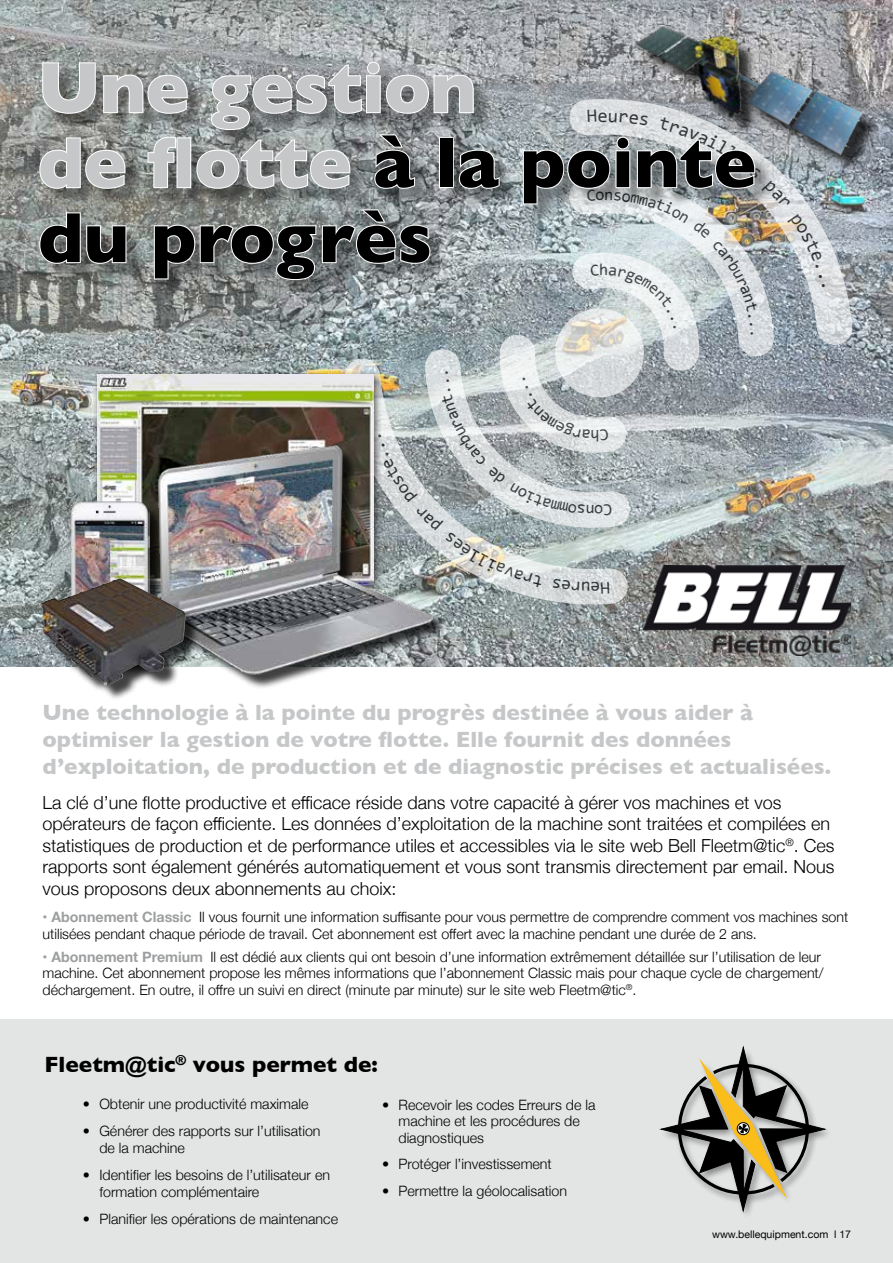
<style>
.page{position:relative;width:893px;height:1263px;background:#fff}
.page>*{position:absolute;margin:0;border:0;box-sizing:border-box;transform-origin:0 0}
.t1{font:700 72px/75px "Gill Sans";color:#c6c7c8}
.t2{font:700 22.5px/27px "Gill Sans";color:#c6c7c8}
.t3{font:700 22.5px "Gill Sans";color:#000}
.t4{font:18.9px "Consolas";color:#000}
.t5{font:300 18px/21.6px "Helvetica Neue";color:#000}
.t6{font:17.7px "Consolas";color:#000}
.t7{font:16.5px "Consolas";color:#000}
.t8{font:300 14.25px/16.5px "Helvetica Neue";color:#000}
.t9{font:10.5px "Helvetica Neue";color:#000}
.s1{color:#000}
.s2{font-weight:700;color:#9c9e9f}
</style>
<div class="page">
<div style="left:0;top:1019px;width:893px;height:244px;background:#e3e4e4"></div>
<svg style="left:661px;top:1047px;width:164px;height:164px"></svg>
<img style="left:0;top:0;width:893px;height:666px">
<img style="left:643px;top:566px;width:207px;height:90px">
<div style="left:639px;top:30px;width:241px;height:143px;background:#000;opacity:.75"></div>
<img style="left:624px;top:0;width:245px;height:84px">
<svg style="left:448px;top:593px;width:200px;height:26px;background:#9da5a6"></svg>
<img style="left:825px;top:84px;width:48px;height:282px">
<div style="left:159px;top:448px;width:289px;height:241px;background:#000;opacity:.75"></div>
<img style="left:200px;top:593px;width:236px;height:83px">
<div style="left:42px;top:581px;width:158px;height:119px;background:#000;opacity:.75"></div>
<img style="left:39px;top:593px;width:81px;height:83px">
<img style="left:38px;top:61px;width:787px;height:532px">
<h1 class="t1" style="left:38px;top:49px;width:720px">Une gestion<br>de flotte <span class="s1">à la pointe du progrès</span></h1>
<h3 class="t4" style="left:597px;top:103px;width:12px">e</h3>
<p class="t7" style="left:599px;top:259px;width:11px">h</p>
<p class="t7" style="left:600px;top:447px;width:11px;rotate:180deg">h</p>
<p class="t6" style="left:600px;top:600px;width:11px;rotate:180deg">e</p>
<h2 class="t2" style="left:43px;top:699px;width:790px">Une technologie à la pointe du progrès destinée à vous aider à optimiser la gestion de votre flotte. Elle fournit des données d’exploitation, de production et de diagnostic précises et actualisées.</h2>
<p class="t5" style="left:43px;top:790px;width:793px">La clé d’une flotte productive et efficace réside dans votre capacité à gérer vos machines et vos opérateurs de façon efficiente. Les données d’exploitation de la machine sont traitées et compilées en statistiques de production et de performance utiles et accessibles via le site web Bell Fleetm@tic<sup>®</sup>. Ces rapports sont également générés automatiquement et vous sont transmis directement par email. Nous vous proposons deux abonnements au choix:</p>
<p class="t8" style="left:43px;top:908px;width:807px"><span class="s2">• Abonnement Classic</span> Il vous fournit une information suffisante pour vous permettre de comprendre comment vos machines sont utilisées pendant chaque période de travail. Cet abonnement est offert avec la machine pendant une durée de 2 ans.</p>
<p class="t8" style="left:43px;top:947px;width:783px"><span class="s2">• Abonnement Premium</span> Il est dédié aux clients qui ont besoin d’une information extrêmement détaillée sur l’utilisation de leur machine. Cet abonnement propose les mêmes informations que l’abonnement Classic mais pour chaque cycle de chargement/ déchargement. En outre, il offre un suivi en direct (minute par minute) sur le site web Fleetm@tic<sup>®</sup>.</p>
<h2 class="t3" style="left:45px;top:1046px;width:335px">Fleetm@tic<sup>®</sup> vous permet de:</h2>
<p class="t8" style="left:83px;top:1095px;width:227px">• Obtenir une productivité maximale</p>
<p class="t8" style="left:99px;top:1122px;width:223px;text-indent:-17px">• Générer des rapports sur l’utilisation de la machine</p>
<p class="t8" style="left:99px;top:1165px;width:232px;text-indent:-17px">• Identifier les besoins de l’utilisateur en formation complémentaire</p>
<p class="t8" style="left:83px;top:1209px;width:257px">• Planifier les opérations de maintenance</p>
<p class="t8" style="left:398px;top:1095px;width:198px;text-indent:-17px">• Recevoir les codes Erreurs de la machine et les procédures de diagnostiques</p>
<p class="t8" style="left:382px;top:1154px;width:171px">• Protéger l’investissement</p>
<p class="t8" style="left:382px;top:1182px;width:187px">• Permettre la géolocalisation</p>
<p class="t9" style="left:712px;top:1226px;width:141px">www.bellequipment.com l 17</p>
</div>
